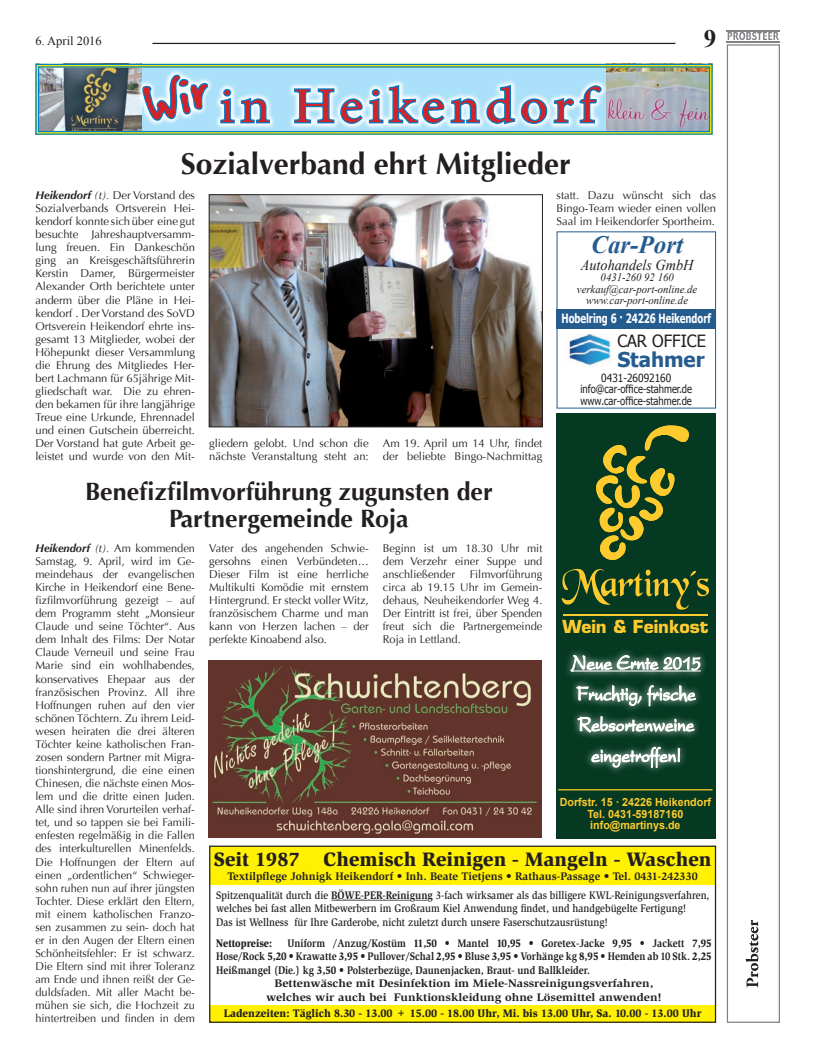
<style>
.page{position:relative;width:819px;height:1053px;background:#fff}
.page>*{position:absolute;margin:0;border:0;box-sizing:border-box;transform-origin:0 0}
.t1{font:50px "Minion Pro";letter-spacing:.1em;color:#d1232a;scale:1.1 1}
.t2{font:700 30px "Optima";color:#231f20}
.t3{font:700 25px/27.5px "Optima";color:#231f20;text-align:center}
.t4{font:italic 700 25px "Times New Roman";color:#245c90}
.t5{font:700 25px "Times New Roman";color:#231f20}
.t6{font:700 20.5px "Tahoma";color:#245c90}
.t7{font:900 20px "Slimbach";color:#231f20}
.t8{font:700 17.5px "Eurostile";color:#fecb2f}
.t9{font:16.88px "Tahoma";color:#231f20}
.t10{font:italic 15px "Times New Roman";color:#231f20;scale:.95 1}
.t11{font:700 12.88px "Tahoma";color:#fff;scale:.74 1}
.t12{font:12.5px "Times New Roman";color:#231f20}
.t13{font:11.25px/13px "Optima";color:#231f20;text-align:justify}
.t14{font:500 11.25px/13.5px "Slimbach";color:#231f20;scale:.89 1}
.t15{font:700 11.25px "Slimbach";color:#231f20;scale:.88 1}
.t16{font:700 11.25px "Slimbach";color:#231f20;scale:1.1 1}
.t17{font:700 11.25px "Slimbach";color:#231f20}
.t18{font:900 11.25px "Slimbach";color:#231f20;scale:.96 1}
.t19{font:11.25px/11.2px "Tahoma";color:#231f20;text-align:center;scale:.9 1}
.t20{font:italic 11.25px/11.2px "Times New Roman";color:#231f20;text-align:center;scale:.95 1}
.t21{font:700 11.25px/11.9px "Arial";color:#fecb2f;text-align:center;scale:.95 1}
.t22{font:900 11.25px "Slimbach";color:#231f20;scale:.88 1}
.s1{font-weight:700;font-style:italic}
.s2{font-style:italic}
.s3{font-weight:700}
.s4{font-weight:900}
</style>
<div class="page">
<hr style="left:152px;top:43px;width:523px;height:1px;background:#231f20">
<div style="left:209px;top:1005px;width:507px;height:17px;background:#fff101"></div>
<div style="left:209px;top:845px;width:507px;height:39px;background:#fff101"></div>
<div style="left:209px;top:845px;width:507px;height:177px;border:1px solid #231f20"></div>
<svg style="left:215px;top:884px;width:495px;height:17px"></svg>
<div style="left:556px;top:309px;width:160px;height:19px;background:#245c90"></div>
<div style="left:556px;top:231px;width:160px;height:177px;border:1px solid #245c90"></div>
<img style="left:567px;top:334px;width:45px;height:32px">
<div style="left:556px;top:413px;width:160px;height:425px;background:#053922"></div>
<svg style="left:561px;top:425px;width:149px;height:185px"></svg>
<hr style="left:563px;top:614px;width:144px;height:1px;background:#fecb2f">
<hr style="left:558px;top:789px;width:154px;height:1px;background:#fecb2f">
<div style="left:563px;top:647px;width:145px;height:128px;background:#fff;opacity:.89"></div>
<svg style="left:569px;top:654px;width:132px;height:121px"></svg>
<img style="left:211px;top:196px;width:329px;height:229px">
<div style="left:209px;top:194px;width:333px;height:233px;border:1px solid #231f20"></div>
<img style="left:35px;top:64px;width:677px;height:71px">
<div style="left:38px;top:66px;width:672px;height:66px;border:1px solid #007ec5"></div>
<svg style="left:271px;top:78px;width:337px;height:52px;background:#afe0f7"></svg>
<svg style="left:293px;top:83px;width:310px;height:43px;background:#9ad0ed"></svg>
<div style="left:726px;top:44px;width:54px;height:978px;border:1px solid #808285"></div>
<svg style="left:745px;top:920px;width:13px;height:67px"></svg>
<svg style="left:727px;top:32px;width:52px;height:8px"></svg>
<hr style="left:726px;top:30px;width:54px;height:1px;background:#808285">
<hr style="left:726px;top:41px;width:54px;height:1px;background:#808285">
<img style="left:208px;top:660px;width:333px;height:177px">
<svg style="left:132px;top:64px;width:139px;height:71px;background:#9bcedf"></svg>
<p class="t12" style="left:35px;top:32px;width:68px">6. April 2016</p>
<p class="t5" style="left:703px;top:21px;width:14px">9</p>
<p class="t1" style="left:220px;top:73px;width:343px">in Heikendorf</p>
<p class="t2" style="left:181px;top:147px;width:391px">Sozialverband ehrt Mitglieder</p>
<p class="t13" style="left:35px;top:189px;width:161px"><span class="s1">Heikendorf</span> <span class="s2">(t).</span> Der Vorstand des Sozialverbands Ortsverein Hei&shy;kendorf konnte sich über eine gut besuchte Jahreshauptversamm&shy;lung freuen. Ein Dankeschön ging an Kreisgeschäftsführerin Kerstin Damer, Bürgermeister Alexander Orth berichtete unter anderm über die Pläne in Hei&shy;kendorf . Der Vorstand des SoVD Ortsverein Heikendorf ehrte ins&shy;gesamt 13 Mitglieder, wobei der Höhepunkt dieser Versammlung die Ehrung des Mitgliedes Her&shy;bert Lachmann für 65jährige Mit&shy;gliedschaft war. Die zu ehren&shy;den bekamen für ihre langjährige Treue eine Urkunde, Ehrennadel und einen Gutschein überreicht.<br>Der Vorstand hat gute Arbeit ge&shy;leistet und wurde von den Mit-</p>
<p class="t13" style="left:556px;top:189px;width:161px">statt. Dazu wünscht sich das Bingo-Team wieder einen vollen Saal im Heikendorfer Sportheim.</p>
<p class="t4" style="left:591px;top:227px;width:93px">Car-Port</p>
<p class="t10" style="left:580px;top:255px;width:120px">Autohandels GmbH</p>
<p class="t20" style="left:577px;top:271px;width:128px">0431-260 92 160 verkauf@car-port-online.de www.car-port-online.de</p>
<p class="t11" style="left:561px;top:309px;width:204px">Hobelring 6 · 24226 Heikendorf</p>
<p class="t9" style="left:617px;top:329px;width:90px">Car OffiCe</p>
<p class="t6" style="left:617px;top:345px;width:89px">Stahmer</p>
<p class="t19" style="left:580px;top:372px;width:126px">0431-26092160 info@car-office-stahmer.de www.car-office-stahmer.de</p>
<p class="t13" style="left:209px;top:437px;width:161px">gliedern gelobt. Und schon die nächste Veranstaltung steht an:</p>
<p class="t13" style="left:383px;top:437px;width:161px">Am 19. April um 14 Uhr, findet der beliebte Bingo-Nachmittag</p>
<p class="t3" style="left:85px;top:478px;width:409px">Benefizfilmvorführung zugunsten der<br>Partnergemeinde Roja</p>
<p class="t13" style="left:35px;top:541px;width:161px"><span class="s1">Heikendorf</span> <span class="s2">(t).</span> Am kommenden Samstag, 9. April, wird im Ge&shy;meindehaus der evangelischen Kirche in Heikendorf eine Bene&shy;fizfilmvorführung gezeigt – auf dem Programm steht „Monsieur Claude und seine Töchter“. Aus dem Inhalt des Films: Der Notar Claude Verneuil und seine Frau Marie sind ein wohlhabendes, konservatives Ehepaar aus der französischen Provinz. All ihre Hoffnungen ruhen auf den vier schönen Töchtern. Zu ihrem Leid&shy;wesen heiraten die drei älteren Töchter keine katholischen Fran&shy;zosen sondern Partner mit Migra&shy;tionshintergrund, die eine einen Chinesen, die nächste einen Mos&shy;lem und die dritte einen Juden.<br>Alle sind ihren Vorurteilen verhaf&shy;tet, und so tappen sie bei Famili&shy;enfesten regelmäßig in die Fallen des interkulturellen Minenfelds.<br>Die Hoffnungen der Eltern auf einen „ordentlichen“ Schwieger&shy;sohn ruhen nun auf ihrer jüngsten Tochter. Diese erklärt den Eltern, mit einem katholischen Franzo&shy;sen zusammen zu sein- doch hat er in den Augen der Eltern einen Schönheitsfehler: Er ist schwarz.<br>Die Eltern sind mit ihrer Toleranz am Ende und ihnen reißt der Ge&shy;duldsfaden. Mit aller Macht be&shy;mühen sie sich, die Hochzeit zu hintertreiben und finden in dem</p>
<p class="t13" style="left:209px;top:541px;width:161px">Vater des angehenden Schwie&shy;gersohns einen Verbündeten… Dieser Film ist eine herrliche Multikulti Komödie mit ernstem Hintergrund. Er steckt voller Witz, französischem Charme und man kann von Herzen lachen – der perfekte Kinoabend also.</p>
<p class="t13" style="left:383px;top:541px;width:161px">Beginn ist um 18.30 Uhr mit dem Verzehr einer Suppe und anschließender</p>
<p class="t13" style="left:383px;top:567px;width:161px;text-indent:87px">Filmvorführung circa ab 19.15 Uhr im Gemein&shy;dehaus, Neuheikendorfer Weg 4.<br>Der Eintritt ist frei, über Spenden freut sich die Partnergemeinde Roja in Lettland.</p>
<p class="t8" style="left:562px;top:615px;width:148px">Wein &amp; Feinkost</p>
<p class="t21" style="left:559px;top:796px;width:161px">Dorfstr. 15 · 24226 Heikendorf<br>Tel. 0431-59187160 info@martinys.de</p>
<p class="t7" style="left:214px;top:847px;width:499px">Seit 1987 Chemisch Reinigen - Mangeln - Waschen</p>
<p class="t17" style="left:227px;top:869px;width:472px">Textilpflege Johnigk Heikendorf • Inh. Beate Tietjens • Rathaus-Passage • Tel. 0431-242330</p>
<p class="t14" style="left:216px;top:888px;width:555px">Spitzenqualität durch die <span class="s3">BÖWE-PER-Reinigung</span> 3-fach wirksamer als das billigere KWL-Reinigungsverfahren, welches bei fast allen Mitbewerbern im Großraum Kiel Anwendung findet, und handgebügelte Fertigung!<br>Das ist Wellness für Ihre Garderobe, nicht zuletzt durch unsere Faserschutzausrüstung!</p>
<p class="t22" style="left:216px;top:935px;width:65px">Nettopreise:</p>
<p class="t15" style="left:287px;top:935px;width:483px">Uniform /Anzug/Kostüm <span class="s4">11,50</span> • Mantel <span class="s4">10,95</span> • Goretex-Jacke <span class="s4">9,95</span> • Jackett <span class="s4">7,95</span></p>
<p class="t15" style="left:216px;top:949px;width:564px">Hose/Rock <span class="s4">5,20</span> • Krawatte <span class="s4">3,95</span> • Pullover/Schal <span class="s4">2,95</span> • Bluse <span class="s4">3,95</span> • Vorhänge kg <span class="s4">8,95</span> • Hemden ab 10 Stk. <span class="s4">2,25</span></p>
<p class="t15" style="left:216px;top:962px;width:426px">Heißmangel (Die.) kg <span class="s4">3,50</span> • Polsterbezüge, Daunenjacken, Braut- und Ballkleider.</p>
<p class="t16" style="left:274px;top:976px;width:346px">Bettenwäsche mit Desinfektion im Miele-Nassreinigungsverfahren,</p>
<p class="t16" style="left:266px;top:989px;width:361px">welches wir auch bei Funktionskleidung ohne Lösemittel anwenden!</p>
<p class="t18" style="left:224px;top:1006px;width:499px">Ladenzeiten: Täglich 8.30 - 13.00 + 15.00 - 18.00 Uhr, Mi. bis 13.00 Uhr, Sa. 10.00 - 13.00 Uhr</p>
</div>
